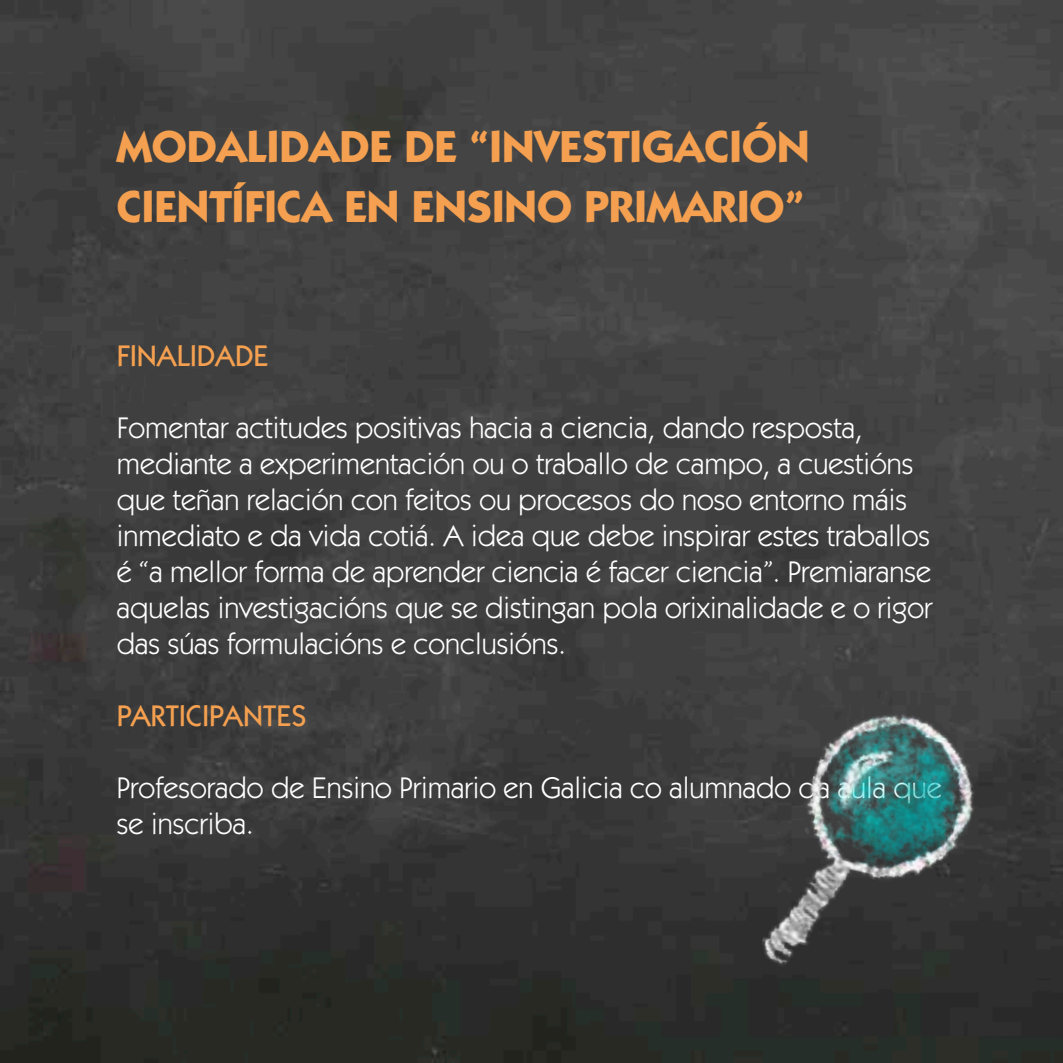
<style>
.page{position:relative;width:1063px;height:1063px;background:#fff}
.page>*{position:absolute;margin:0;border:0;box-sizing:border-box;transform-origin:0 0}
.t1{font:700 45px/60px "Itc Kabel";color:#f4a050}
.t2{font:30px/36px "Itc Kabel";color:#fff}
.t3{font:500 30px "Itc Kabel";color:#f4a050}
</style>
<div class="page">
<img style="left:0;top:0;width:1063px;height:1063px">
<img style="left:758px;top:693px;width:234px;height:308px">
<h1 class="t1" style="left:117px;top:116px;width:694px">MODALIDADE DE “INVESTIGACIÓN<br>CIENTÍFICA EN ENSINO PRIMARIO”</h1>
<p class="t3" style="left:117px;top:338px;width:153px">FINALIDADE</p>
<p class="t2" style="left:117px;top:410px;width:817px">Fomentar actitudes positivas hacia a ciencia, dando resposta, mediante a experimentación ou o traballo de campo, a cuestións que teñan relación con feitos ou procesos do noso entorno máis inmediato e da vida cotiá. A idea que debe inspirar estes traballos é “a mellor forma de aprender ciencia é facer ciencia”. Premiaranse aquelas investigacións que se distingan pola orixinalidade e o rigor das súas formulacións e conclusións.</p>
<p class="t3" style="left:117px;top:698px;width:191px">PARTICIPANTES</p>
<p class="t2" style="left:117px;top:770px;width:826px">Profesorado de Ensino Primario en Galicia co alumnado da aula que se inscriba.</p>
</div>
